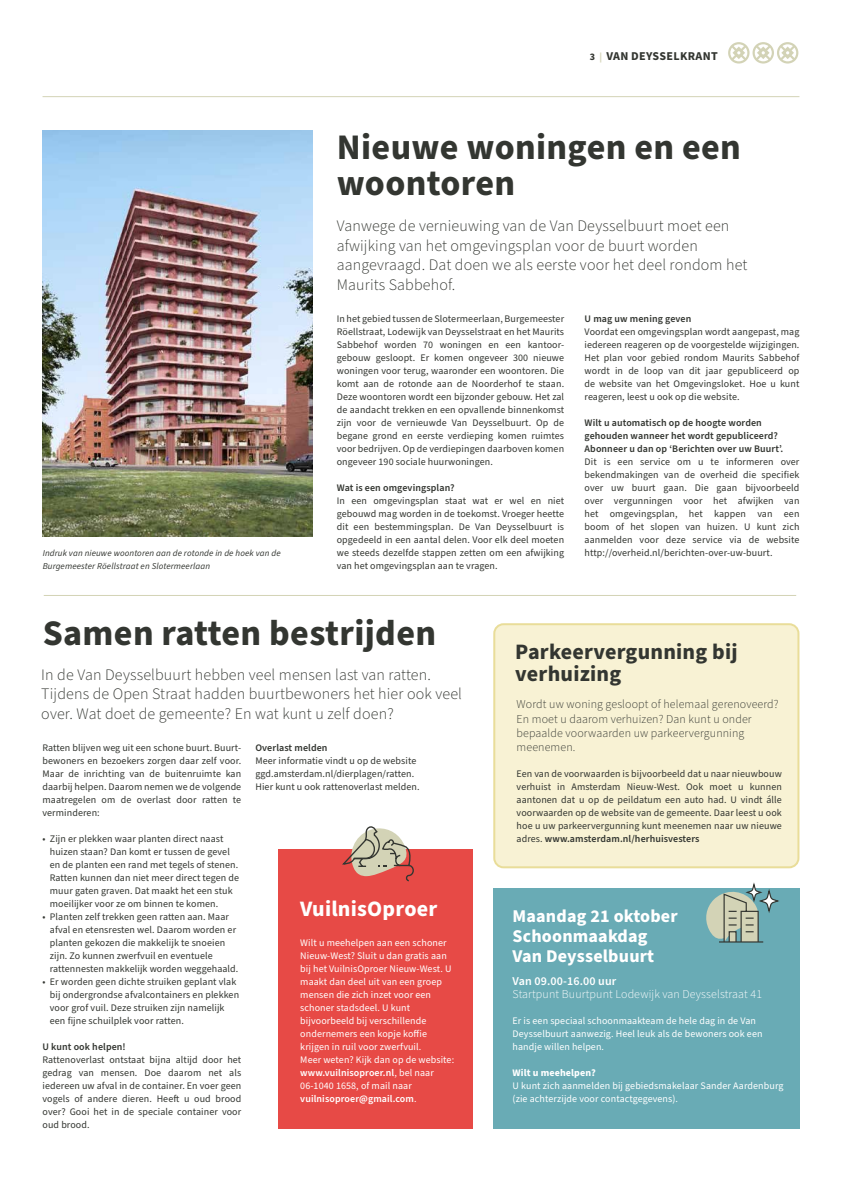
<style>
.page{position:relative;width:842px;height:1191px;background:#fff}
.page>*{position:absolute;margin:0;border:0;box-sizing:border-box;transform-origin:0 0}
.t1{font:700 36px/36px "Source Sans Pro";letter-spacing:.01em;color:#333631}
.t2{font:700 22px/22px "Source Sans Pro";letter-spacing:.01em;color:#333631}
.t3{font:700 22px "Source Sans Pro";letter-spacing:.01em;color:#fff}
.t4{font:700 18px/20px "Source Sans Pro";letter-spacing:.01em;color:#fff}
.t5{font:300 16px/19.5px "Source Sans Pro";letter-spacing:.01em;color:#333631}
.t6{font:300 12px/14.2px "Source Sans Pro";letter-spacing:.01em;color:#333631}
.t7{font:300 12px "Source Sans Pro";letter-spacing:.01em;color:#fff}
.t8{font:700 12px "Source Sans Pro";letter-spacing:.03em;color:#333631}
.t9{font:600 12px "Source Sans Pro";letter-spacing:.01em;color:#fff}
.t10{font:10px/13px "Source Sans Pro";letter-spacing:.01em;color:#333631;text-align:justify}
.t11{font:10px/13px "Source Sans Pro";letter-spacing:.01em;color:#fff}
.t12{font:600 10px/13px "Source Sans Pro";letter-spacing:.01em;color:#333631}
.t13{font:700 10px "Source Sans Pro";letter-spacing:.01em;color:#fff}
.t14{font:italic 9px/13px "Source Sans Pro";letter-spacing:.01em;color:#333631}
.s1{font-size:10px}
.s2{font-size:10px;color:#d3d3b6}
.s3{font-weight:600}
</style>
<div class="page">
<svg style="left:728px;top:42px;width:70px;height:22px"></svg>
<hr style="left:44px;top:595px;width:752px;height:1px;background:#d3d3b6">
<hr style="left:43px;top:96px;width:756px;height:1px;background:#d3d3b6">
<div style="left:278px;top:848px;width:194px;height:280px;background:#e74a46"></div>
<svg style="left:342px;top:826px;width:73px;height:56px"></svg>
<img style="left:43px;top:130px;width:270px;height:406px">
<div style="left:494px;top:624px;width:304px;height:243px;background:#f8f2d4;border-radius:9px"></div>
<div style="left:493px;top:623px;width:306px;height:245px;border:2px solid #e9dd99;border-radius:9px"></div>
<div style="left:493px;top:887px;width:306px;height:241px;background:#69abb5"></div>
<svg style="left:704px;top:882px;width:77px;height:61px"></svg>
<p class="t8" style="left:590px;top:48px;width:130px"><span class="s1">3</span> <span class="s2">|</span> VAN DEYSSELKRANT</p>
<h1 class="t1" style="left:337px;top:130px;width:406px">Nieuwe woningen en een woontoren</h1>
<p class="t14" style="left:43px;top:547px;width:239px">Indruk van nieuwe woontoren aan de rotonde in de hoek van de<br>Burgemeester Röellstraat en Slotermeerlaan</p>
<h3 class="t5" style="left:337px;top:216px;width:412px">Vanwege de vernieuwing van de Van Deysselbuurt moet een afwijking van het omgevingsplan voor de buurt worden aangevraagd. Dat doen we als eerste voor het deel rondom het Maurits Sabbehof.</h3>
<p class="t10" style="left:337px;top:312px;width:229px">In het gebied tussen de Slotermeerlaan, Burgemeester Röellstraat, Lodewijk van Deysselstraat en het Maurits Sabbehof worden 70 woningen en een kantoor&shy;gebouw gesloopt. Er komen ongeveer 300 nieuwe woningen voor terug, waaronder een woontoren. Die komt aan de rotonde aan de Noorderhof te staan.<br>Deze woontoren wordt een bijzonder gebouw. Het zal de aandacht trekken en een opvallende binnenkomst zijn voor de vernieuwde Van Deysselbuurt. Op de begane grond en eerste verdieping komen ruimtes voor bedrijven. Op de verdiepingen daarboven komen ongeveer 190 sociale huurwoningen.</p>
<p class="t12" style="left:337px;top:481px;width:119px">Wat is een omgevingsplan?</p>
<p class="t10" style="left:337px;top:494px;width:229px">In een omgevingsplan staat wat er wel en niet gebouwd mag worden in de toekomst. Vroeger heette dit een bestemmingsplan. De Van Deysselbuurt is opgedeeld in een aantal delen. Voor elk deel moeten we steeds dezelfde stappen zetten om een afwijking van het omgevingsplan aan te vragen.</p>
<p class="t12" style="left:585px;top:312px;width:108px">U mag uw mening geven</p>
<p class="t10" style="left:585px;top:325px;width:216px">Voordat een omgevingsplan wordt aangepast, mag iedereen reageren op de voorgestelde wijzigingen.<br>Het plan voor gebied rondom Maurits Sabbehof wordt in de loop van dit jaar gepubliceerd op de website van het Omgevingsloket. Hoe u kunt reageren, leest u ook op die website.</p>
<p class="t12" style="left:585px;top:416px;width:200px">Wilt u automatisch op de hoogte worden gehouden wanneer het wordt gepubliceerd?<br>Abonneer u dan op ‘Berichten over uw Buurt’.</p>
<p class="t10" style="left:585px;top:455px;width:216px">Dit is een service om u te informeren over bekend makingen van de overheid die specifiek over uw buurt gaan. Die gaan bijvoorbeeld over vergunningen voor het afwijken van het omgevingsplan, het kappen van een boom of het slopen van huizen. U kunt zich aanmelden voor deze service via de website http://overheid.nl/berichten-over-uw-buurt.</p>
<h1 class="t1" style="left:43px;top:616px;width:395px">Samen ratten bestrijden</h1>
<h3 class="t5" style="left:41px;top:665px;width:422px">In de Van Deysselbuurt hebben veel mensen last van ratten.<br>Tijdens de Open Straat hadden buurtbewoners het hier ook veel over. Wat doet de gemeente? En wat kunt u zelf doen?</h3>
<p class="t10" style="left:43px;top:741px;width:200px">Ratten blijven weg uit een schone buurt. Buurt&shy;bewoners en bezoekers zorgen daar zelf voor.<br>Maar de inrichting van de buitenruimte kan daarbij helpen. Daarom nemen we de volgende maatregelen om de overlast door ratten te verminderen:</p>
<p class="t10" style="left:50px;top:832px;width:191px;text-align:left;text-indent:-7px">• Zijn er plekken waar planten direct naast huizen staan? Dan komt er tussen de gevel en de planten een rand met tegels of stenen.<br>Ratten kunnen dan niet meer direct tegen de muur gaten graven. Dat maakt het een stuk moeilijker voor ze om binnen te komen.</p>
<p class="t10" style="left:50px;top:910px;width:190px;text-align:left;text-indent:-7px">• Planten zelf trekken geen ratten aan. Maar afval en etensresten wel. Daarom worden er planten gekozen die makkelijk te snoeien zijn. Zo kunnen zwerfvuil en eventuele rattennesten makkelijk worden weggehaald.</p>
<p class="t10" style="left:50px;top:975px;width:191px;text-align:left;text-indent:-7px">• Er worden geen dichte struiken geplant vlak bij ondergrondse afvalcontainers en plekken voor grof vuil. Deze struiken zijn namelijk een fijne schuilplek voor ratten.</p>
<p class="t12" style="left:43px;top:1040px;width:85px">U kunt ook helpen!</p>
<p class="t10" style="left:43px;top:1053px;width:200px">Rattenoverlast ontstaat bijna altijd door het gedrag van mensen. Doe daarom net als iedereen uw afval in de container. En voer geen vogels of andere dieren. Heeft u oud brood over? Gooi het in de speciale container voor oud brood.</p>
<p class="t12" style="left:255px;top:741px;width:74px">Overlast melden</p>
<p class="t10" style="left:255px;top:754px;width:166px;text-align:left">Meer informatie vindt u op de website ggd.amsterdam.nl/dierplagen/ratten.<br>Hier kunt u ook rattenoverlast melden.</p>
<h2 class="t3" style="left:300px;top:893px;width:139px">VuilnisOproer</h2>
<p class="t11" style="left:300px;top:936px;width:155px">Wilt u meehelpen aan een schoner<br>Nieuw-West? Sluit u dan gratis aan bij het VuilnisOproer Nieuw-West. U maakt dan deel uit van een groep mensen die zich inzet voor een schoner stadsdeel. U kunt bijvoorbeeld bij verschillende ondernemers een kopje koffie krijgen in ruil voor zwerfvuil.<br>Meer weten? Kijk dan op de website: <span class="s3">www.vuilnisoproer.nl</span>, bel naar<br>06-1040 1658, of mail naar <span class="s3">vuilnisoproer@gmail.com</span>.</p>
<h2 class="t2" style="left:515px;top:641px;width:224px">Parkeervergunning bij verhuizing</h2>
<p class="t6" style="left:517px;top:697px;width:264px">Wordt uw woning gesloopt of helemaal gerenoveerd?<br>En moet u daarom verhuizen? Dan kunt u onder bepaalde voorwaarden uw parkeervergunning meenemen.</p>
<p class="t10" style="left:517px;top:767px;width:267px">Een van de voorwaarden is bijvoorbeeld dat u naar nieuwbouw verhuist in Amsterdam Nieuw-West. Ook moet u kunnen aantonen dat u op de peildatum een auto had. U vindt álle voorwaarden op de website van de gemeente. Daar leest u ook hoe u uw parkeervergunning kunt meenemen naar uw nieuwe adres. <span class="s3">www.amsterdam.nl/herhuisvesters</span></p>
<h3 class="t4" style="left:513px;top:906px;width:167px">Maandag 21 oktober<br>Schoonmaakdag<br>Van Deysselbuurt</h3>
<p class="t9" style="left:513px;top:973px;width:105px">Van 09.00-16.00 uur</p>
<p class="t7" style="left:513px;top:986px;width:251px">Startpunt Buurtpunt Lodewijk van Deysselstraat 41</p>
<p class="t11" style="left:513px;top:1014px;width:251px">Er is een speciaal schoonmaakteam de hele dag in de Van<br>Deysselbuurt aanwezig. Heel leuk als de bewoners ook een handje willen helpen.</p>
<p class="t13" style="left:513px;top:1066px;width:85px">Wilt u meehelpen?</p>
<p class="t11" style="left:513px;top:1079px;width:272px">U kunt zich aanmelden bij gebiedsmakelaar Sander Aardenburg (zie achterzijde voor contactgegevens).</p>
</div>
